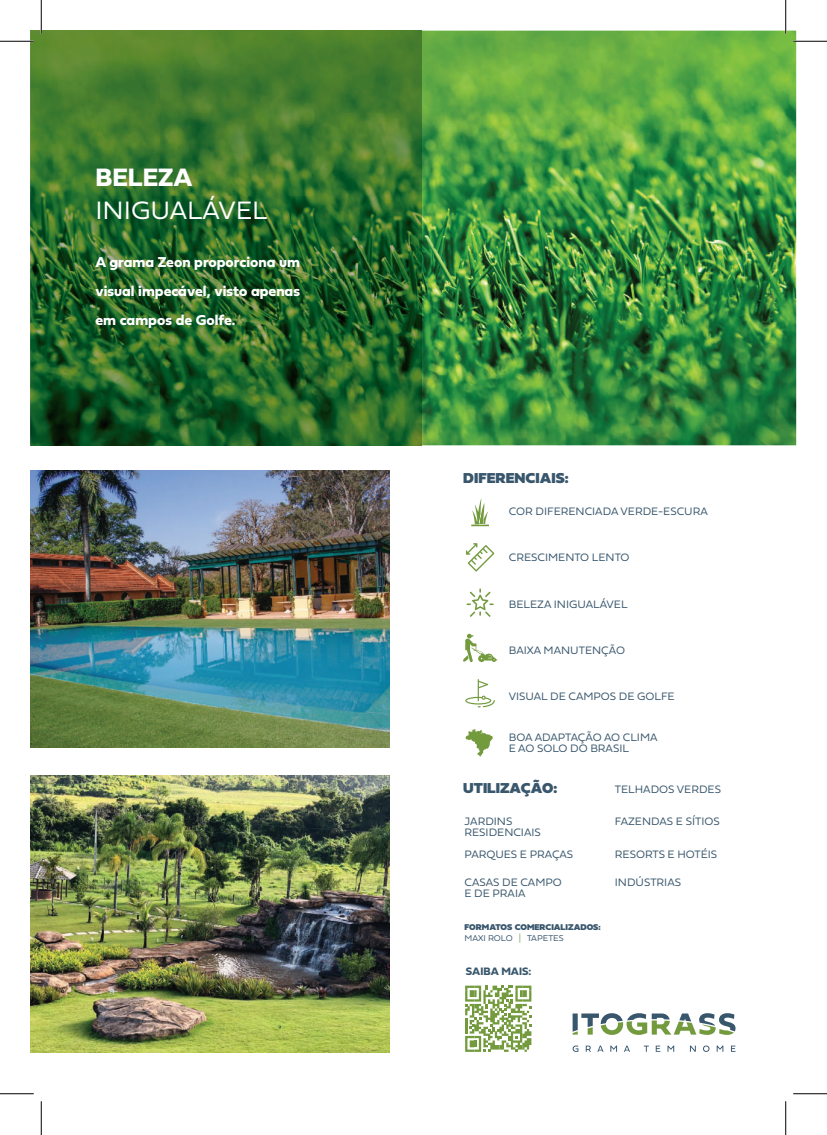
<style>
.page{position:relative;width:827px;height:1135px;background:#fff}
.page>*{position:absolute;margin:0;border:0;box-sizing:border-box;transform-origin:0 0}
.t1{font:26.25px "Fieldwork Geo Light";color:#fff}
.t2{font:26.25px "Fieldwork Geo Bold";color:#fff}
.t3{font:15px/28.8px "Fieldwork Geo Bold";color:#fff;text-align:justify}
.t4{font:15px "Fieldwork Geo Fat";color:#38566c}
.t5{font:11.25px/11.2px "Fieldwork Geo Light";color:#38566c}
.t6{font:11.25px "Fieldwork Geo Bold";color:#38566c}
.t7{font:8.75px "Fieldwork Geo Fat";color:#38566c}
.t8{font:8.75px "Fieldwork Geo Light";color:#38566c}
.s1{color:#74a154}
</style>
<div class="page">
<img style="left:421px;top:31px;width:375px;height:414px">
<img style="left:31px;top:31px;width:390px;height:414px">
<img style="left:31px;top:471px;width:358px;height:276px">
<img style="left:31px;top:776px;width:358px;height:276px">
<svg style="left:465px;top:986px;width:66px;height:66px"></svg>
<svg style="left:572px;top:1013px;width:163px;height:22px"></svg>
<svg style="left:572px;top:1045px;width:6px;height:7px"></svg>
<svg style="left:585px;top:1045px;width:6px;height:7px"></svg>
<svg style="left:597px;top:1045px;width:6px;height:7px"></svg>
<svg style="left:610px;top:1045px;width:7px;height:7px"></svg>
<svg style="left:624px;top:1045px;width:6px;height:7px"></svg>
<svg style="left:644px;top:1045px;width:5px;height:7px"></svg>
<svg style="left:655px;top:1045px;width:5px;height:7px"></svg>
<svg style="left:667px;top:1045px;width:7px;height:7px"></svg>
<svg style="left:690px;top:1045px;width:5px;height:7px"></svg>
<svg style="left:703px;top:1045px;width:6px;height:7px"></svg>
<svg style="left:716px;top:1045px;width:7px;height:7px"></svg>
<svg style="left:731px;top:1045px;width:4px;height:7px"></svg>
<svg style="left:471px;top:498px;width:18px;height:28px"></svg>
<svg style="left:465px;top:729px;width:27px;height:28px"></svg>
<svg style="left:466px;top:543px;width:28px;height:29px"></svg>
<svg style="left:466px;top:588px;width:27px;height:29px"></svg>
<svg style="left:465px;top:679px;width:30px;height:28px"></svg>
<svg style="left:463px;top:634px;width:34px;height:28px"></svg>
<hr style="left:0;top:40px;width:34px;height:2px;background:#fff">
<hr style="left:793px;top:40px;width:34px;height:2px;background:#fff">
<hr style="left:40px;top:0;width:2px;height:34px;background:#fff">
<hr style="left:0;top:41px;width:34px;height:1px;background:#000">
<hr style="left:793px;top:41px;width:34px;height:1px;background:#000">
<hr style="left:0;top:1093px;width:34px;height:1px;background:#000">
<hr style="left:793px;top:1093px;width:34px;height:1px;background:#000">
<hr style="left:41px;top:0;width:1px;height:34px;background:#000">
<hr style="left:41px;top:1101px;width:1px;height:34px;background:#000">
<hr style="left:785px;top:0;width:1px;height:34px;background:#000">
<hr style="left:785px;top:1101px;width:1px;height:34px;background:#000">
<h1 class="t2" style="left:95px;top:157px;width:98px">BELEZA</h1>
<h1 class="t1" style="left:95px;top:189px;width:174px">INIGUALÁVEL</h1>
<h2 class="t3" style="left:95px;top:247px;width:206px">A grama Zeon proporciona um visual impecável, visto apenas em campos de Golfe.</h2>
<h2 class="t4" style="left:463px;top:466px;width:107px">DIFERENCIAIS:</h2>
<p class="t5" style="left:509px;top:505px;width:200px">COR DIFERENCIADA VERDE-ESCURA</p>
<p class="t5" style="left:509px;top:551px;width:122px">CRESCIMENTO LENTO</p>
<p class="t5" style="left:509px;top:598px;width:120px">BELEZA INIGUALÁVEL</p>
<p class="t5" style="left:509px;top:644px;width:118px">BAIXA MANUTENÇÃO</p>
<p class="t5" style="left:509px;top:690px;width:167px">VISUAL DE CAMPOS DE GOLFE</p>
<p class="t5" style="left:509px;top:731px;width:150px">BOA ADAPTAÇÃO AO CLIMA<br>E AO SOLO DO BRASIL</p>
<h2 class="t4" style="left:463px;top:776px;width:96px">UTILIZAÇÃO:</h2>
<p class="t5" style="left:464px;top:815px;width:78px">JARDINS<br>RESIDENCIAIS</p>
<p class="t5" style="left:464px;top:848px;width:110px">PARQUES E PRAÇAS</p>
<p class="t5" style="left:464px;top:876px;width:99px">CASAS DE CAMPO<br>E DE PRAIA</p>
<p class="t7" style="left:464px;top:920px;width:138px">FORMATOS COMERCIALIZADOS:</p>
<p class="t8" style="left:464px;top:931px;width:101px">MAXI ROLO <span class="s1">|</span> TAPETES</p>
<p class="t6" style="left:466px;top:962px;width:67px">SAIBA MAIS:</p>
<p class="t5" style="left:615px;top:783px;width:108px">TELHADOS VERDES</p>
<p class="t5" style="left:615px;top:815px;width:106px">FAZENDAS E SÍTIOS</p>
<p class="t5" style="left:615px;top:848px;width:104px">RESORTS E HOTÉIS</p>
<p class="t5" style="left:615px;top:876px;width:68px">INDÚSTRIAS</p>
</div>
